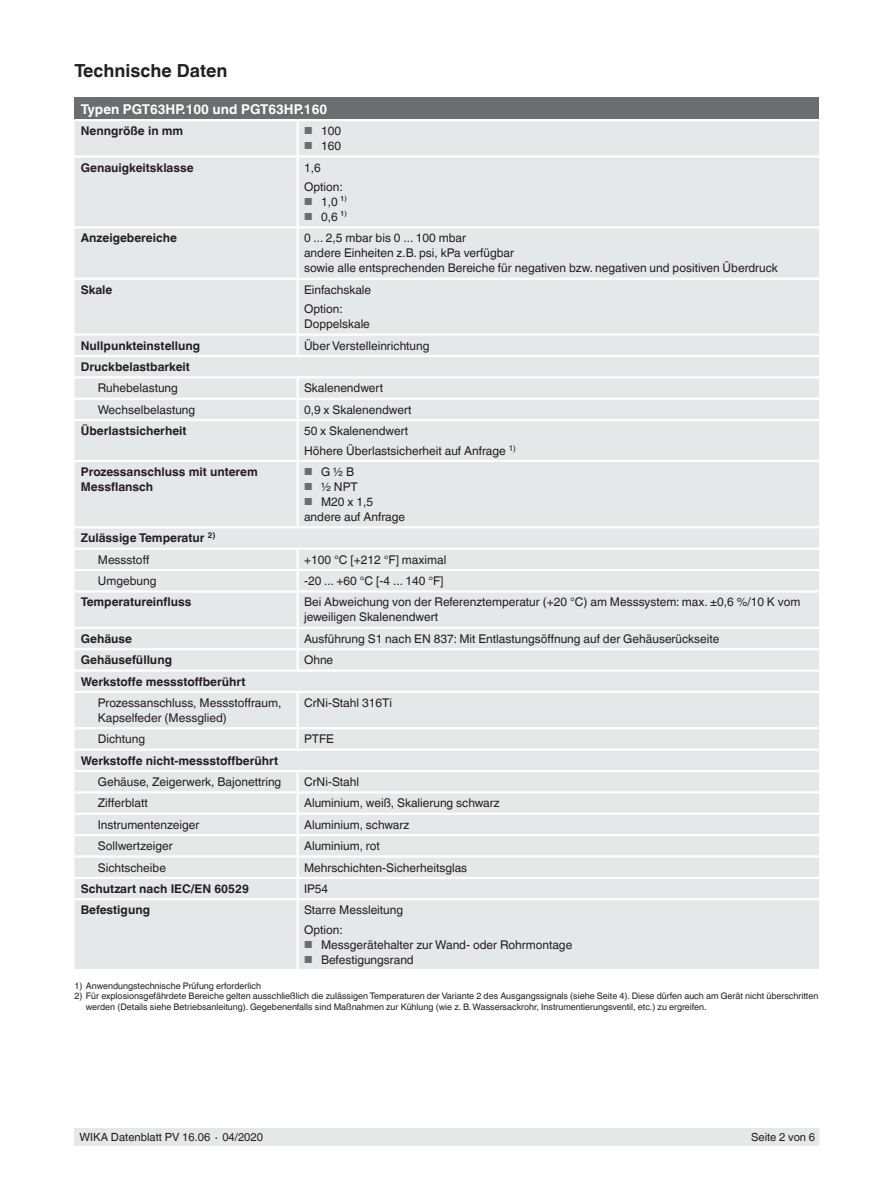
<style>
.page{position:relative;width:893px;height:1188px;background:#fff}
.page>*{position:absolute;margin:0;border:0;box-sizing:border-box;transform-origin:0 0}
.t1{font:700 18px "Helvetica World";color:#231f20}
.t2{font:700 13.5px "Helvetica World";color:#fff}
.t3{font:12px/15px "Helvetica World";color:#231f20}
.t4{font:700 12px/15px "Helvetica World";color:#231f20}
.t5{font:11.25px "Helvetica World";color:#231f20}
.t6{font:9px/10.5px "Helvetica World";color:#231f20}
.s1{font-size:10.2px;color:#6c6d70}
.s2{font-weight:400}
</style>
<div class="page">
<div style="left:75px;top:1128px;width:744px;height:17px;background:#e6e7e9"></div>
<div style="left:74px;top:98px;width:745px;height:22px;background:#6c6d70"></div>
<div style="left:74px;top:121px;width:745px;height:848px;background:#e6e7e9"></div>
<hr style="left:74px;top:119px;width:224px;height:2px;background:#fff">
<hr style="left:298px;top:119px;width:521px;height:2px;background:#fff">
<hr style="left:297px;top:121px;width:2px;height:34px;background:#fff">
<hr style="left:74px;top:155px;width:224px;height:3px;background:#fff">
<hr style="left:298px;top:155px;width:521px;height:3px;background:#fff">
<hr style="left:297px;top:158px;width:2px;height:68px;background:#fff">
<hr style="left:74px;top:226px;width:224px;height:3px;background:#fff">
<hr style="left:298px;top:226px;width:521px;height:3px;background:#fff">
<hr style="left:297px;top:229px;width:2px;height:49px;background:#fff">
<hr style="left:74px;top:278px;width:224px;height:2px;background:#fff">
<hr style="left:298px;top:278px;width:521px;height:2px;background:#fff">
<hr style="left:297px;top:280px;width:2px;height:53px;background:#fff">
<hr style="left:74px;top:333px;width:224px;height:3px;background:#fff">
<hr style="left:298px;top:333px;width:521px;height:3px;background:#fff">
<svg style="left:297px;top:336px;width:2px;height:19px"></svg>
<hr style="left:74px;top:398px;width:224px;height:2px;background:#fff">
<hr style="left:74px;top:419px;width:224px;height:2px;background:#fff">
<hr style="left:74px;top:460px;width:224px;height:2px;background:#fff">
<hr style="left:298px;top:460px;width:521px;height:2px;background:#fff">
<hr style="left:297px;top:462px;width:2px;height:64px;background:#fff">
<hr style="left:74px;top:569px;width:224px;height:2px;background:#fff">
<hr style="left:298px;top:569px;width:521px;height:2px;background:#fff">
<svg style="left:297px;top:550px;width:2px;height:40px"></svg>
<hr style="left:74px;top:590px;width:224px;height:3px;background:#fff">
<hr style="left:298px;top:590px;width:521px;height:3px;background:#fff">
<hr style="left:297px;top:593px;width:2px;height:34px;background:#fff">
<hr style="left:74px;top:627px;width:224px;height:2px;background:#fff">
<hr style="left:298px;top:627px;width:521px;height:2px;background:#fff">
<hr style="left:74px;top:648px;width:224px;height:2px;background:#fff">
<hr style="left:298px;top:648px;width:521px;height:2px;background:#fff">
<svg style="left:297px;top:629px;width:2px;height:40px"></svg>
<hr style="left:74px;top:877px;width:224px;height:2px;background:#fff">
<hr style="left:74px;top:898px;width:224px;height:2px;background:#fff">
<hr style="left:298px;top:898px;width:521px;height:2px;background:#fff">
<hr style="left:297px;top:900px;width:2px;height:69px;background:#fff">
<hr style="left:297px;top:378px;width:2px;height:20px;background:#fff">
<svg style="left:297px;top:400px;width:2px;height:19px"></svg>
<hr style="left:297px;top:421px;width:2px;height:39px;background:#fff">
<hr style="left:298px;top:398px;width:521px;height:2px;background:#fff">
<hr style="left:298px;top:419px;width:521px;height:2px;background:#fff">
<hr style="left:298px;top:877px;width:521px;height:2px;background:#fff">
<hr style="left:297px;top:693px;width:2px;height:34px;background:#fff">
<hr style="left:74px;top:727px;width:224px;height:2px;background:#fff">
<hr style="left:298px;top:727px;width:521px;height:2px;background:#fff">
<hr style="left:297px;top:729px;width:2px;height:20px;background:#fff">
<hr style="left:74px;top:791px;width:224px;height:3px;background:#fff">
<hr style="left:298px;top:791px;width:521px;height:3px;background:#fff">
<hr style="left:74px;top:813px;width:224px;height:2px;background:#fff">
<hr style="left:298px;top:813px;width:521px;height:2px;background:#fff">
<hr style="left:74px;top:834px;width:224px;height:2px;background:#fff">
<hr style="left:298px;top:834px;width:521px;height:2px;background:#fff">
<hr style="left:74px;top:855px;width:224px;height:3px;background:#fff">
<hr style="left:298px;top:855px;width:521px;height:3px;background:#fff">
<svg style="left:297px;top:772px;width:2px;height:126px"></svg>
<hr style="left:74px;top:749px;width:224px;height:2px;background:#fff">
<hr style="left:298px;top:749px;width:521px;height:2px;background:#fff">
<hr style="left:74px;top:770px;width:224px;height:2px;background:#fff">
<hr style="left:298px;top:770px;width:521px;height:2px;background:#fff">
<hr style="left:74px;top:355px;width:224px;height:2px;background:#fff">
<hr style="left:298px;top:355px;width:521px;height:2px;background:#fff">
<hr style="left:74px;top:669px;width:224px;height:3px;background:#fff">
<hr style="left:298px;top:669px;width:521px;height:3px;background:#fff">
<hr style="left:74px;top:691px;width:224px;height:2px;background:#fff">
<hr style="left:298px;top:691px;width:521px;height:2px;background:#fff">
<hr style="left:74px;top:526px;width:224px;height:2px;background:#fff">
<hr style="left:298px;top:526px;width:521px;height:2px;background:#fff">
<hr style="left:74px;top:548px;width:224px;height:2px;background:#fff">
<hr style="left:298px;top:548px;width:521px;height:2px;background:#fff">
<hr style="left:74px;top:376px;width:224px;height:2px;background:#fff">
<hr style="left:298px;top:376px;width:521px;height:2px;background:#fff">
<h1 class="t1" style="left:74px;top:60px;width:155px">Technische Daten</h1>
<p class="t2" style="left:81px;top:101px;width:248px">Typen PGT63HP.100 und PGT63HP.160</p>
<p class="t4" style="left:81px;top:123px;width:104px">Nenngröße in mm</p>
<p class="t3" style="left:304px;top:123px;width:39px"><span class="s1">■</span> 100</p>
<p class="t3" style="left:304px;top:138px;width:39px"><span class="s1">■</span> 160</p>
<p class="t4" style="left:81px;top:160px;width:114px">Genauigkeitsklasse</p>
<p class="t3" style="left:304px;top:158px;width:40px;line-height:19.5px">1,6<br>Option:</p>
<p class="t3" style="left:304px;top:194px;width:44px"><span class="s1">■</span> 1,0 ¹⁾</p>
<p class="t3" style="left:304px;top:209px;width:44px"><span class="s1">■</span> 0,6 ¹⁾</p>
<p class="t4" style="left:81px;top:231px;width:98px">Anzeigebereiche</p>
<p class="t3" style="left:304px;top:231px;width:475px">0 ... 2,5 mbar bis 0 ... 100 mbar<br>andere Einheiten z.B. psi, kPa verfügbar<br>sowie alle entsprechenden Bereiche für negativen bzw. negativen und positiven Überdruck</p>
<p class="t4" style="left:81px;top:282px;width:33px">Skale</p>
<p class="t3" style="left:304px;top:280px;width:69px;line-height:19.5px">Einfachskale<br>Option:</p>
<p class="t3" style="left:304px;top:317px;width:67px">Doppelskale</p>
<p class="t4" style="left:81px;top:338px;width:121px">Nullpunkteinstellung</p>
<p class="t3" style="left:304px;top:338px;width:127px">Über Verstelleinrichtung</p>
<p class="t4" style="left:81px;top:359px;width:111px">Druckbelastbarkeit</p>
<p class="t3" style="left:98px;top:381px;width:82px">Ruhebelastung</p>
<p class="t3" style="left:304px;top:381px;width:80px">Skalenendwert</p>
<p class="t3" style="left:98px;top:402px;width:99px">Wechselbelastung</p>
<p class="t3" style="left:304px;top:402px;width:109px">0,9 x Skalenendwert</p>
<p class="t4" style="left:81px;top:423px;width:107px">Überlastsicherheit</p>
<p class="t3" style="left:304px;top:421px;width:213px;line-height:19.5px">50 x Skalenendwert<br>Höhere Überlastsicherheit auf Anfrage <sup>1)</sup></p>
<p class="t4" style="left:81px;top:464px;width:179px">Prozessanschluss mit unterem<br>Messflansch</p>
<p class="t3" style="left:304px;top:464px;width:52px"><span class="s1">■</span> G ½ B</p>
<p class="t3" style="left:304px;top:479px;width:55px"><span class="s1">■</span> ½ NPT</p>
<p class="t3" style="left:304px;top:494px;width:103px"><span class="s1">■</span> M20 x 1,5 andere auf Anfrage</p>
<p class="t4" style="left:98px;top:528px;width:119px;line-height:21.3px;text-indent:-17px">Zulässige Temperatur <sup>2)<br></sup><span class="s2">Messstoff</span></p>
<p class="t3" style="left:304px;top:552px;width:144px">+100 °C [+212 °F] maximal</p>
<p class="t3" style="left:98px;top:573px;width:60px">Umgebung</p>
<p class="t3" style="left:304px;top:573px;width:141px">-20 ... +60 °C [-4 ... 140 °F]</p>
<p class="t4" style="left:81px;top:595px;width:112px">Temperatureinfluss</p>
<p class="t3" style="left:304px;top:595px;width:498px">Bei Abweichung von der Referenztemperatur (+20 °C) am Messsystem: max. ±0,6 %/10 K vom jeweiligen Skalenendwert</p>
<p class="t4" style="left:81px;top:631px;width:53px">Gehäuse</p>
<p class="t3" style="left:304px;top:631px;width:417px">Ausführung S1 nach EN 837: Mit Entlastungsöffnung auf der Gehäuserückseite</p>
<p class="t4" style="left:81px;top:653px;width:93px">Gehäusefüllung</p>
<p class="t3" style="left:304px;top:653px;width:31px">Ohne</p>
<p class="t4" style="left:81px;top:674px;width:166px">Werkstoffe messstoffberührt</p>
<p class="t3" style="left:98px;top:695px;width:185px">Prozessanschluss, Messstoffraum,<br>Kapselfeder (Messglied)</p>
<p class="t3" style="left:304px;top:695px;width:89px">CrNi-Stahl 316Ti</p>
<p class="t3" style="left:98px;top:732px;width:49px">Dichtung</p>
<p class="t3" style="left:304px;top:732px;width:32px">PTFE</p>
<p class="t4" style="left:81px;top:753px;width:199px">Werkstoffe nicht-messstoffberührt</p>
<p class="t3" style="left:98px;top:774px;width:185px">Gehäuse, Zeigerwerk, Bajonettring</p>
<p class="t3" style="left:304px;top:774px;width:57px">CrNi-Stahl</p>
<p class="t3" style="left:98px;top:796px;width:51px">Zifferblatt</p>
<p class="t3" style="left:304px;top:796px;width:197px">Aluminium, weiß, Skalierung schwarz</p>
<p class="t3" style="left:98px;top:817px;width:103px">Instrumentenzeiger</p>
<p class="t3" style="left:304px;top:817px;width:107px">Aluminium, schwarz</p>
<p class="t3" style="left:98px;top:839px;width:76px">Sollwertzeiger</p>
<p class="t3" style="left:304px;top:839px;width:77px">Aluminium, rot</p>
<p class="t3" style="left:98px;top:860px;width:70px">Sichtscheibe</p>
<p class="t3" style="left:304px;top:860px;width:165px">Mehrschichten-Sicherheitsglas</p>
<p class="t4" style="left:81px;top:881px;width:170px">Schutzart nach IEC/EN 60529</p>
<p class="t3" style="left:304px;top:881px;width:26px">IP54</p>
<p class="t4" style="left:81px;top:903px;width:71px">Befestigung</p>
<p class="t3" style="left:304px;top:900px;width:101px;line-height:19.5px">Starre Messleitung<br>Option:</p>
<p class="t3" style="left:304px;top:937px;width:270px"><span class="s1">■</span> Messgerätehalter zur Wand- oder Rohrmontage</p>
<p class="t3" style="left:304px;top:952px;width:111px"><span class="s1">■</span> Befestigungsrand</p>
<p class="t6" style="left:74px;top:980px;width:188px">1) Anwendungstechnische Prüfung erforderlich</p>
<p class="t6" style="left:86px;top:991px;width:734px;text-indent:-11px">2) Für explosionsgefährdete Bereiche gelten ausschließlich die zulässigen Temperaturen der Variante 2 des Ausgangssignals (siehe Seite 4). Diese dürfen auch am Gerät nicht überschritten werden (Details siehe Betriebsanleitung). Gegebenenfalls sind Maßnahmen zur Kühlung (wie z. B. Wassersackrohr, Instrumentierungsventil, etc.) zu ergreifen.</p>
<p class="t5" style="left:80px;top:1131px;width:185px">WIKA Datenblatt PV 16.06 ∙ 04/2020</p>
<p class="t5" style="left:751px;top:1131px;width:66px">Seite 2 von 6</p>
</div>
